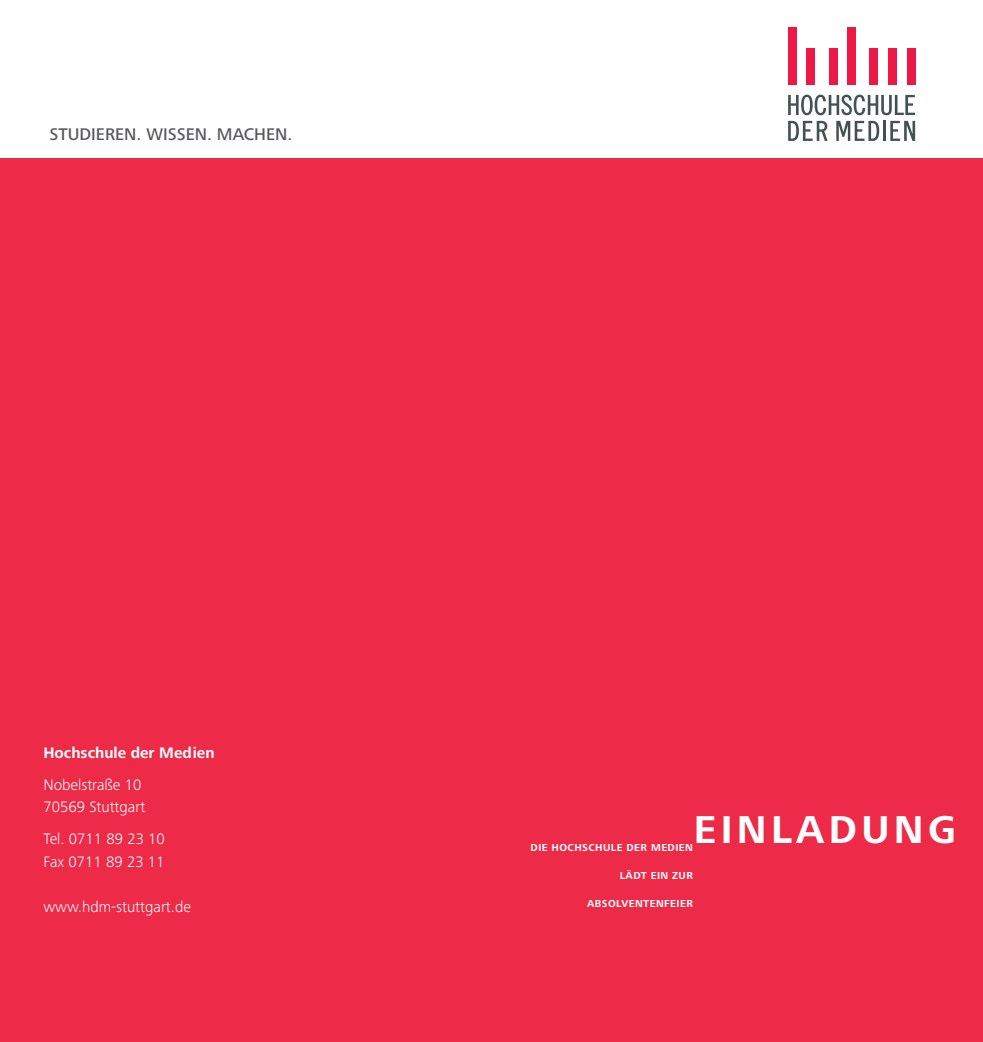
<style>
.page{position:relative;width:983px;height:1042px;background:#fff}
.page>*{position:absolute;margin:0;border:0;box-sizing:border-box;transform-origin:0 0}
.t1{font:700 40.25px "Hd M Frutiger Next Pro";letter-spacing:.11em;color:#fff}
.t2{font:500 17.5px "Hd M Frutiger Next Pro";color:#57585a}
.t3{font:300 15.75px "Hd M Frutiger Next Pro";color:#fff}
.t4{font:700 15.75px "Hd M Frutiger Next Pro";color:#fff}
.t5{font:700 10.5px "Hd M Frutiger Next Pro";letter-spacing:.04em;color:#fff}
</style>
<div class="page">
<div style="left:0;top:159px;width:982px;height:883px;background:#ed2a47"></div>
<div style="left:788px;top:27px;width:8px;height:57px;background:#ed1845"></div>
<div style="left:806px;top:48px;width:8px;height:36px;background:#ed1845"></div>
<div style="left:828px;top:48px;width:8px;height:36px;background:#ed1845"></div>
<div style="left:847px;top:27px;width:8px;height:57px;background:#ed1845"></div>
<div style="left:869px;top:48px;width:8px;height:36px;background:#ed1845"></div>
<div style="left:888px;top:48px;width:8px;height:36px;background:#ed1845"></div>
<div style="left:906px;top:48px;width:8px;height:36px;background:#ed1845"></div>
<svg style="left:788px;top:95px;width:126px;height:20px"></svg>
<svg style="left:788px;top:121px;width:39px;height:20px"></svg>
<svg style="left:836px;top:121px;width:43px;height:20px"></svg>
<hr style="left:883px;top:121px;width:2px;height:20px;background:#435151">
<svg style="left:890px;top:121px;width:24px;height:20px"></svg>
<p class="t2" style="left:50px;top:125px;width:244px">STUDIEREN. WISSEN. MACHEN.</p>
<p class="t4" style="left:43px;top:744px;width:173px">Hochschule der Medien</p>
<p class="t3" style="left:43px;top:775px;width:99px">Nobelstraße 10</p>
<p class="t3" style="left:43px;top:798px;width:103px">70569 Stuttgart</p>
<p class="t3" style="left:43px;top:829px;width:123px">Tel. 0711 89 23 10</p>
<p class="t3" style="left:43px;top:852px;width:123px">Fax 0711 89 23 11</p>
<p class="t3" style="left:43px;top:898px;width:149px">www.hdm-stuttgart.de</p>
<p class="t1" style="left:693px;top:806px;width:264px">EINLADUNG</p>
<p class="t5" style="left:530px;top:841px;width:164px">DIE HOCHSCHULE DER MEDIEN</p>
<p class="t5" style="left:619px;top:869px;width:75px">LÄDT EIN ZUR</p>
<p class="t5" style="left:587px;top:897px;width:107px">ABSOLVENTENFEIER</p>
</div>
